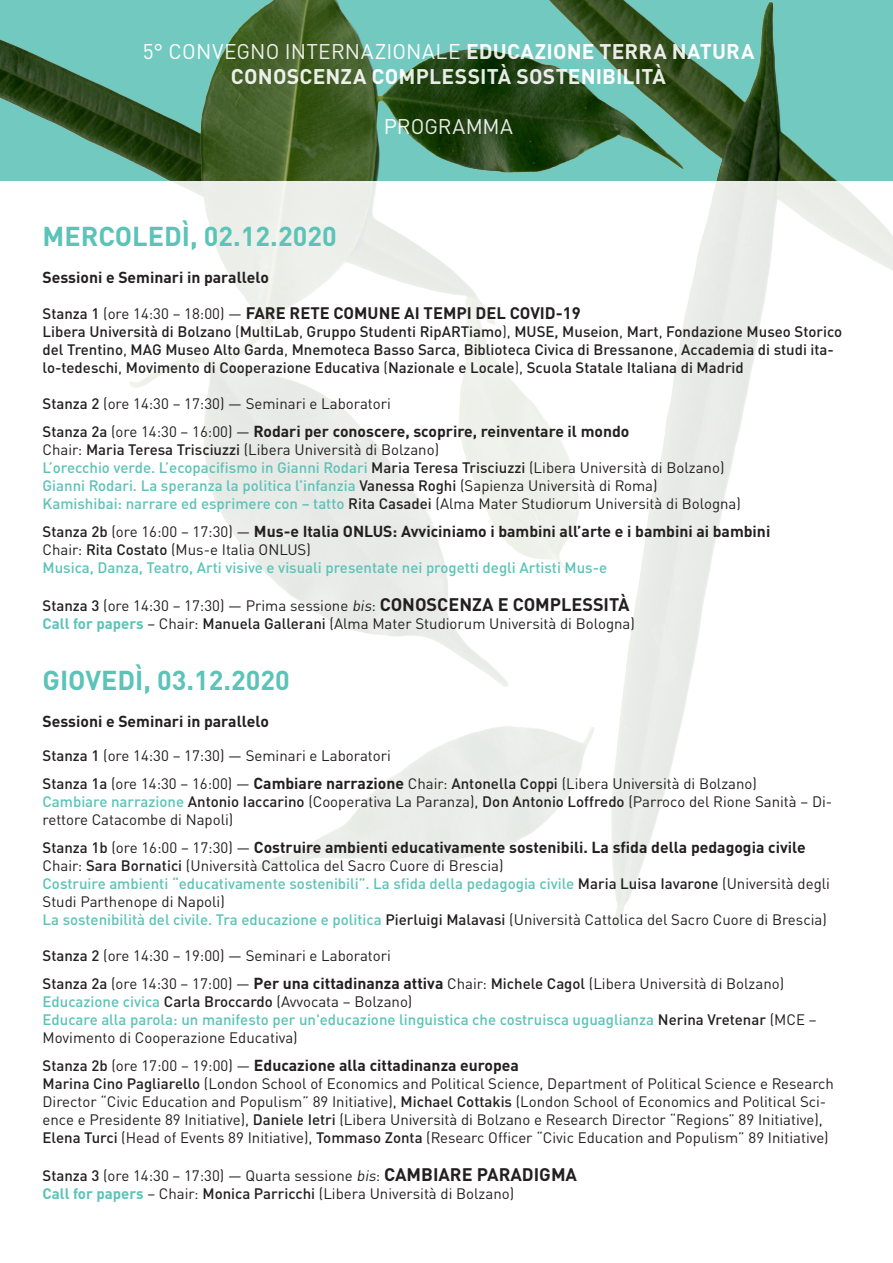
<style>
.page{position:relative;width:893px;height:1263px;background:#fff}
.page>*{position:absolute;margin:0;border:0;box-sizing:border-box;transform-origin:0 0}
.t1{font:700 27px "DINOT";color:#5bc3b7}
.t2{font:21px "DINOT";letter-spacing:.005em;color:#fff}
.t3{font:700 21px "DINOT";letter-spacing:.01em;color:#fff}
.t4{font:700 16.5px "DINOT";color:#231f20}
.t5{font:700 15.75px "DINOT";color:#231f20}
.t6{font:15px/18.3px "DINOT";color:#231f20}
.t7{font:500 15px/18px "DINOT";color:#5bc3b7}
.t8{font:500 15px/18px "DINOT";color:#231f20}
.s1{font-weight:700}
.s2{font-weight:500;font-size:15px}
.s3{font-weight:400;font-size:15px}
.s4{font-weight:400}
.s5{font-weight:500}
.s6{color:#231f20}
.s7{font-weight:400;color:#231f20}
.s8{font-weight:500;color:#5bc3b7}
.s9{font-style:italic}
.s10{font-weight:700;font-size:18px}
.s11{font-weight:700;color:#5bc3b7}
.s12{font-weight:700;font-size:15.75px}
</style>
<div class="page">
<img style="left:0;top:0;width:893px;height:927px">
<p class="t2" style="left:143px;top:38px;width:613px">5° CONVEGNO INTERNAZIONALE <span class="s1">EDUCAZIONE TERRA NATURA</span></p>
<p class="t3" style="left:231px;top:62px;width:436px">CONOSCENZA COMPLESSITÀ SOSTENIBILITÀ</p>
<p class="t2" style="left:384px;top:113px;width:131px">PROGRAMMA</p>
<p class="t1" style="left:43px;top:219px;width:296px">MERCOLEDÌ, 02.12.2020</p>
<p class="t5" style="left:43px;top:267px;width:228px">Sessioni e Seminari in parallelo</p>
<p class="t4" style="left:43px;top:302px;width:540px"><span class="s2">Stanza 1</span> <span class="s3">(ore 14:30 – 18:00) —</span> FARE RETE COMUNE AI TEMPI DEL COVID-19</p>
<p class="t8" style="left:43px;top:322px;width:801px">Libera Università di Bolzano <span class="s4">(</span>MultiLab<span class="s4">,</span> Gruppo Studenti RipARTiamo<span class="s4">),</span> MUSE, Museion<span class="s4">,</span> Mart<span class="s4">,</span> Fondazione Museo Storico del Trentino<span class="s4">,</span> MAG Museo Alto Garda<span class="s4">,</span> Mnemoteca Basso Sarca<span class="s4">,</span> Biblioteca Civica di Bressanone<span class="s4">,</span> Accademia di studi ita&shy;lo-tedeschi<span class="s4">,</span> Movimento di Cooperazione Educativa <span class="s4">(</span>Nazionale e Locale<span class="s4">),</span> Scuola Statale Italiana di Madrid</p>
<p class="t6" style="left:43px;top:394px;width:350px"><span class="s5">Stanza 2</span> (ore 14:30 – 17:30) — Seminari e Laboratori</p>
<p class="t5" style="left:43px;top:421px;width:588px"><span class="s2">Stanza 2a</span> <span class="s3">(ore 14:30 – 16:00) —</span> Rodari per conoscere, scoprire, reinventare il mondo</p>
<p class="t6" style="left:43px;top:440px;width:398px">Chair: <span class="s5">Maria Teresa Trisciuzzi</span> (Libera Università di Bolzano)</p>
<p class="t7" style="left:43px;top:458px;width:683px">L’orecchio verde. L’ecopacifismo in Gianni Rodari <span class="s6">Maria Teresa Trisciuzzi</span> <span class="s7">(Libera Università di Bolzano)</span></p>
<p class="t7" style="left:43px;top:476px;width:617px">Gianni Rodari. La speranza la politica l’infanzia <span class="s6">Vanessa Roghi</span> <span class="s7">(Sapienza Università di Roma)</span></p>
<p class="t6" style="left:43px;top:494px;width:700px"><span class="s8">Kamishibai: narrare ed esprimere con – tatto</span> <span class="s5">Rita Casadei</span> (Alma Mater Studiorum Università di Bologna)</p>
<p class="t5" style="left:43px;top:521px;width:729px"><span class="s2">Stanza 2b</span> <span class="s3">(ore 16:00 – 17:30) —</span> Mus-e Italia ONLUS: Avviciniamo i bambini all’arte e i bambini ai bambini</p>
<p class="t6" style="left:43px;top:540px;width:270px">Chair: <span class="s5">Rita Costato</span> (Mus-e Italia ONLUS)</p>
<p class="t7" style="left:43px;top:558px;width:566px">Musica, Danza, Teatro, Arti visive e visuali presentate nei progetti degli Artisti Mus-e</p>
<p class="t6" style="left:43px;top:596px;width:589px"><span class="s5">Stanza 3</span> (ore 14:30 – 17:30) — Prima sessione <span class="s9">bis</span>: <span class="s10">CONOSCENZA E COMPLESSITÀ</span></p>
<p class="t6" style="left:43px;top:614px;width:594px"><span class="s11">Call for papers</span> – Chair: <span class="s5">Manuela Gallerani</span> (Alma Mater Studiorum Università di Bologna)</p>
<p class="t1" style="left:43px;top:662px;width:249px">GIOVEDÌ, 03.12.2020</p>
<p class="t5" style="left:43px;top:711px;width:228px">Sessioni e Seminari in parallelo</p>
<p class="t6" style="left:43px;top:746px;width:350px"><span class="s5">Stanza 1</span> (ore 14:30 – 17:30) — Seminari e Laboratori</p>
<p class="t6" style="left:43px;top:774px;width:716px"><span class="s5">Stanza 1a</span> (ore 14:30 – 16:00) — <span class="s12">Cambiare narrazione</span> Chair: <span class="s5">Antonella Coppi</span> (Libera Università di Bolzano)</p>
<p class="t6" style="left:43px;top:792px;width:791px"><span class="s8">Cambiare narrazione</span> <span class="s5">Antonio Iaccarino</span> (Cooperativa La Paranza), <span class="s5">Don Antonio Loffredo</span> (Parroco del Rione Sanità – Di&shy;rettore Catacombe di Napoli)</p>
<p class="t5" style="left:43px;top:837px;width:765px"><span class="s2">Stanza 1b</span> <span class="s3">(ore 16:00 – 17:30) —</span> Costruire ambienti educativamente sostenibili. La sfida della pedagogia civile</p>
<p class="t6" style="left:43px;top:856px;width:462px">Chair: <span class="s5">Sara Bornatici</span> (Università Cattolica del Sacro Cuore di Brescia)</p>
<p class="t7" style="left:43px;top:874px;width:789px">Costruire ambienti “educativamente sostenibili”. La sfida della pedagogia civile <span class="s6">Maria Luisa Iavarone</span> <span class="s7">(Università degli<br>Studi Parthenope di Napoli)</span></p>
<p class="t7" style="left:43px;top:910px;width:786px">La sostenibilità del civile. Tra educazione e politica <span class="s6">Pierluigi Malavasi</span> <span class="s7">(Università Cattolica del Sacro Cuore di Brescia)</span></p>
<p class="t6" style="left:43px;top:946px;width:350px"><span class="s5">Stanza 2</span> (ore 14:30 – 19:00) — Seminari e Laboratori</p>
<p class="t6" style="left:43px;top:974px;width:743px"><span class="s5">Stanza 2a</span> (ore 14:30 – 17:00) — <span class="s12">Per una cittadinanza attiva</span> Chair: <span class="s5">Michele Cagol</span> (Libera Università di Bolzano)</p>
<p class="t6" style="left:43px;top:992px;width:371px"><span class="s8">Educazione civica</span> <span class="s5">Carla Broccardo</span> (Avvocata – Bolzano)</p>
<p class="t7" style="left:43px;top:1010px;width:775px">Educare alla parola: un manifesto per un'educazione linguistica che costruisca uguaglianza <span class="s6">Nerina Vretenar</span> <span class="s7">(MCE –<br>Movimento di Cooperazione Educativa)</span></p>
<p class="t5" style="left:43px;top:1054px;width:478px"><span class="s2">Stanza 2b</span> <span class="s3">(ore 17:00 – 19:00) —</span> Educazione alla cittadinanza europea</p>
<p class="t6" style="left:43px;top:1074px;width:793px"><span class="s5">Marina Cino Pagliarello</span> (London School of Economics and Political Science, Department of Political Science e Research Director “Civic Education and Populism” 89 Initiative), <span class="s5">Michael Cottakis</span> (London School of Economics and Political Sci&shy;ence e Presidente 89 Initiative), <span class="s5">Daniele Ietri</span> (Libera Università di Bolzano e Research Director “Regions” 89 Initiative), <span class="s5">Elena Turci</span> (Head of Events 89 Initiative), <span class="s5">Tommaso Zonta</span> (Researc Officer “Civic Education and Populism” 89 Initiative)</p>
<p class="t6" style="left:43px;top:1166px;width:536px"><span class="s5">Stanza 3</span> (ore 14:30 – 17:30) — Quarta sessione <span class="s9">bis</span>: <span class="s10">CAMBIARE PARADIGMA</span></p>
<p class="t6" style="left:43px;top:1184px;width:473px"><span class="s11">Call for papers</span> – Chair: <span class="s5">Monica Parricchi</span> (Libera Università di Bolzano)</p>
</div>
